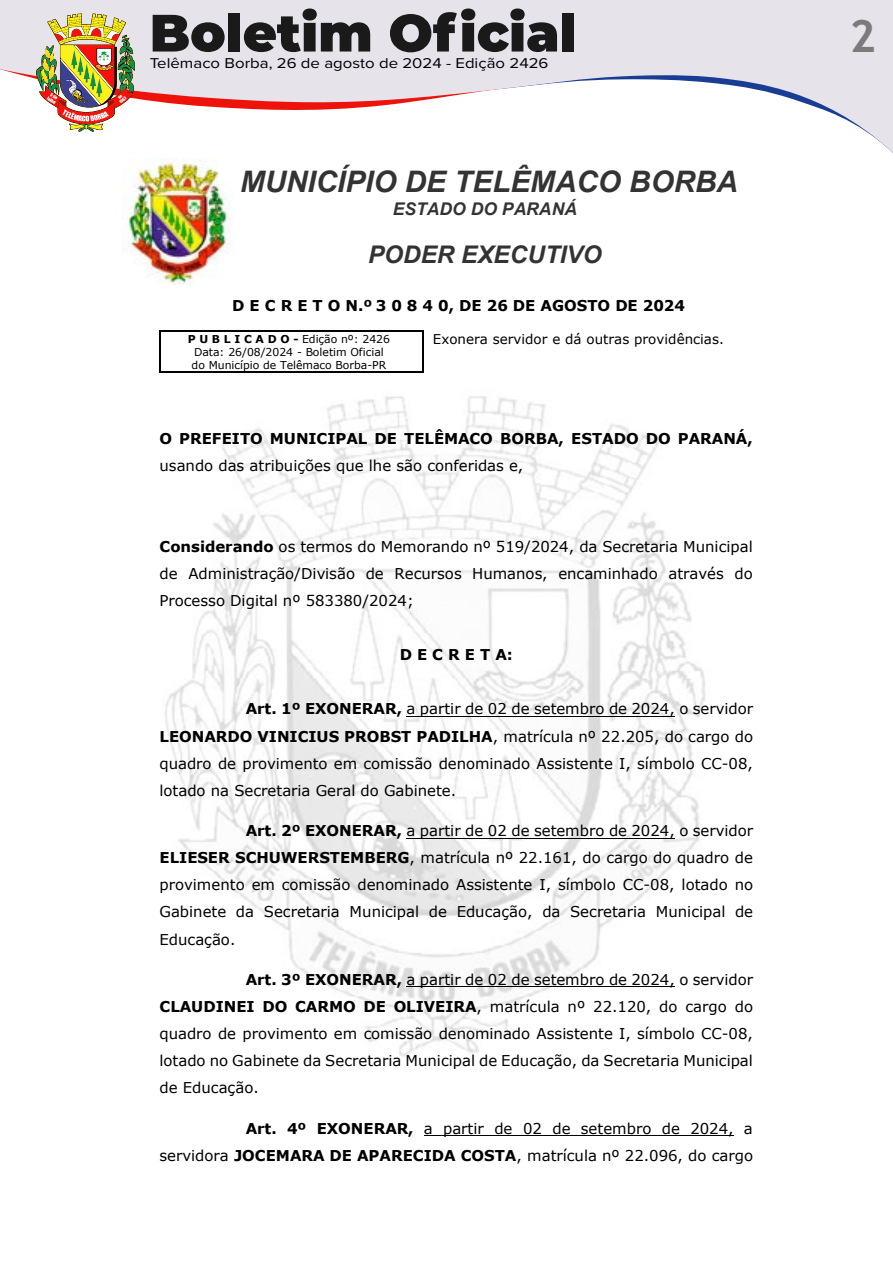
<style>
.page{position:relative;width:893px;height:1263px;background:#fff}
.page>*{position:absolute;margin:0;border:0;box-sizing:border-box;transform-origin:0 0}
.t1{font:700 45px "Trebuchet MS";color:#7c7b7b}
.t2{font:italic 700 29.7px "Arial";color:#333}
.t3{font:italic 700 24.3px "Arial";color:#333}
.t4{font:italic 700 17.55px "Arial";color:#333}
.t5{font:14.85px/27px "Verdana";color:#000;text-align:justify}
.t6{font:700 14.85px "Verdana";color:#000}
.t7{font:14.7px "Proxima Nova";color:#000;scale:1.14 1}
.t8{font:13.5px "Verdana";color:#000}
.t9{font:10.8px/13px "Verdana";letter-spacing:-.005em;color:#000;text-align:center}
.s1{font-weight:700}
</style>
<div class="page">
<div style="left:0;top:0;width:893px;height:9px;background:#e6e3eb"></div>
<svg style="left:0;top:9px;width:893px;height:144px"></svg>
<img style="left:123px;top:158px;width:110px;height:127px">
<img style="left:159px;top:359px;width:546px;height:698px">
<hr style="left:406px;top:716px;width:269px;height:1px;background:#000">
<hr style="left:406px;top:838px;width:269px;height:1px;background:#000">
<hr style="left:406px;top:986px;width:269px;height:1px;background:#000">
<hr style="left:424px;top:1135px;width:309px;height:1px;background:#000">
<hr style="left:161px;top:330px;width:260px;height:2px;background:#000">
<hr style="left:160px;top:332px;width:1px;height:39px;background:#000">
<hr style="left:161px;top:371px;width:260px;height:2px;background:#000">
<hr style="left:421px;top:332px;width:2px;height:39px;background:#000">
<p class="t7" style="left:150px;top:53px;width:351px">Telêmaco Borba, 26 de agosto de 2024 - Edição 2426</p>
<h2 class="t2" style="left:240px;top:162px;width:499px">MUNICÍPIO DE TELÊMACO BORBA</h2>
<p class="t4" style="left:393px;top:197px;width:186px">ESTADO DO PARANÁ</p>
<h3 class="t3" style="left:368px;top:238px;width:235px">PODER EXECUTIVO</h3>
<p class="t6" style="left:232px;top:295px;width:454px">D E C R E T O N.º 3 0 8 4 0, DE 26 DE AGOSTO DE 2024</p>
<p class="t8" style="left:433px;top:330px;width:293px">Exonera servidor e dá outras providências.</p>
<p class="t9" style="left:188px;top:332px;width:204px"><span class="s1">P U B L I C A D O -</span> Edição nº: 2426<br>Data: 26/08/2024 - Boletim Oficial do Município de Telêmaco Borba-PR</p>
<p class="t6" style="left:160px;top:428px;width:595px">O PREFEITO MUNICIPAL DE TELÊMACO BORBA, ESTADO DO PARANÁ,</p>
<p class="t5" style="left:160px;top:452px;width:365px">usando das atribuições que lhe são conferidas e,</p>
<p class="t5" style="left:160px;top:533px;width:595px"><span class="s1">Considerando</span> os termos do Memorando nº 519/2024, da Secretaria Municipal de Administração/Divisão de Recursos Humanos, encaminhado através do Processo Digital nº 583380/2024;</p>
<p class="t6" style="left:400px;top:644px;width:115px">D E C R E T A:</p>
<p class="t5" style="left:160px;top:695px;width:595px;text-indent:86px"><span class="s1">Art. 1º EXONERAR,</span> a partir de 02 de setembro de 2024, o servidor <span class="s1">LEONARDO VINICIUS PROBST PADILHA</span>, matrícula nº 22.205, do cargo do quadro de provimento em comissão denominado Assistente I, símbolo CC-08, lotado na Secretaria Geral do Gabinete.</p>
<p class="t5" style="left:160px;top:817px;width:595px;text-indent:86px"><span class="s1">Art. 2º EXONERAR,</span> a partir de 02 de setembro de 2024, o servidor <span class="s1">ELIESER SCHUWERSTEMBERG</span>, matrícula nº 22.161, do cargo do quadro de provimento em comissão denominado Assistente I, símbolo CC-08, lotado no Gabinete da Secretaria Municipal de Educação, da Secretaria Municipal de Educação.</p>
<p class="t5" style="left:160px;top:966px;width:595px;text-indent:86px"><span class="s1">Art. 3º EXONERAR,</span> a partir de 02 de setembro de 2024, o servidor <span class="s1">CLAUDINEI DO CARMO DE OLIVEIRA</span>, matrícula nº 22.120, do cargo do quadro de provimento em comissão denominado Assistente I, símbolo CC-08, lotado no Gabinete da Secretaria Municipal de Educação, da Secretaria Municipal de Educação.</p>
<p class="t5" style="left:160px;top:1115px;width:595px;text-align:right"><span class="s1">Art. 4º EXONERAR,</span> a partir de 02 de setembro de 2024, a<br>servidora <span class="s1">JOCEMARA DE APARECIDA COSTA</span>, matrícula nº 22.096, do cargo</p>
<h1 class="t1" style="left:850px;top:8px;width:28px">2</h1>
</div>
